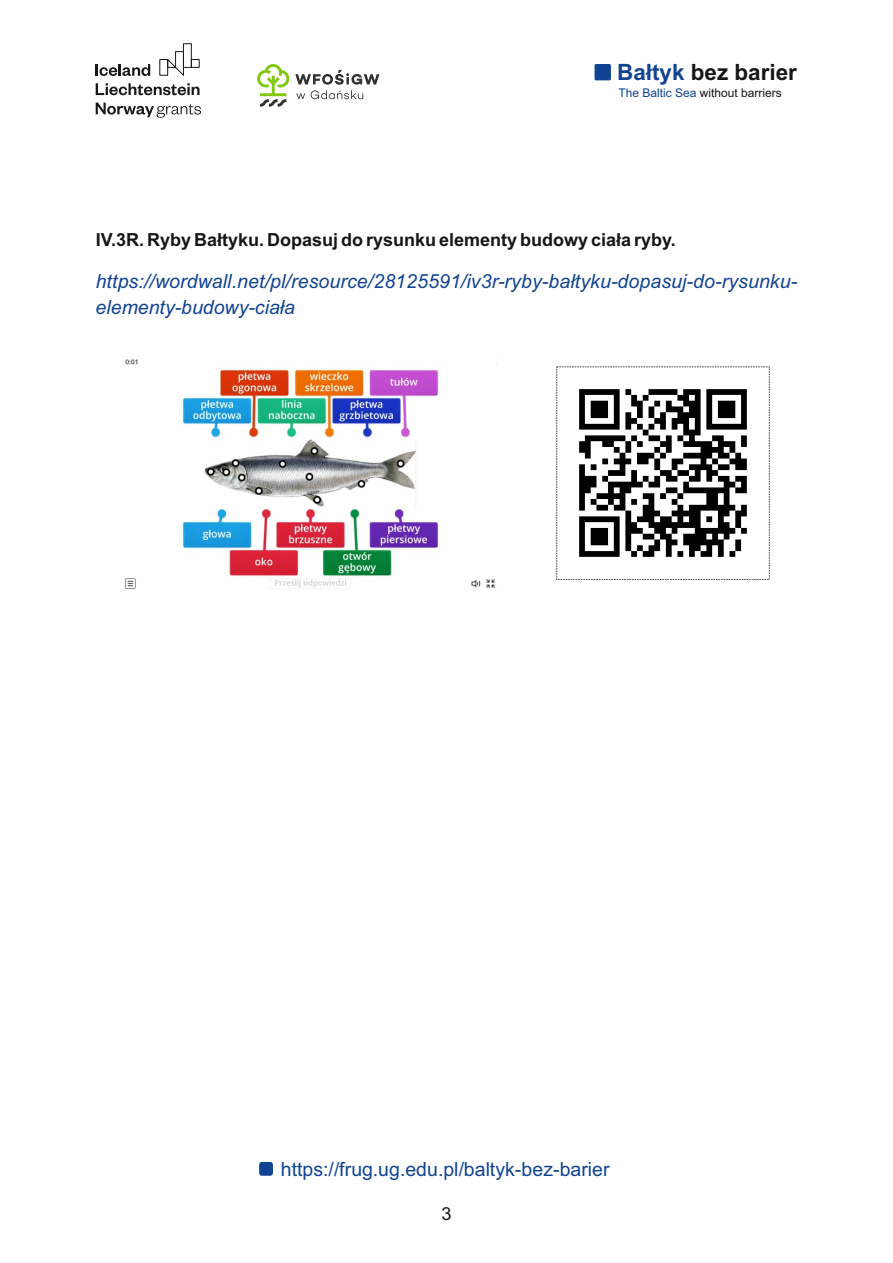
<style>
.page{position:relative;width:893px;height:1263px;background:#fff}
.page>*{position:absolute;margin:0;border:0;box-sizing:border-box;transform-origin:0 0}
.t1{font:700 22.5px "Arial";color:#151616}
.t2{font:italic 19.5px/26.1px "Arial";letter-spacing:.005em;color:#104391}
.t3{font:19.5px "Arial";color:#104391}
.t4{font:700 18px "Arial";color:#151616}
.t5{font:18px "Arial";color:#151616}
.t6{font:12px "Arial";color:#151616}
.s1{color:#104391}
</style>
<div class="page">
<div style="left:183px;top:43px;width:9px;height:25px;border:1px solid #171818"></div>
<svg style="left:96px;top:51px;width:104px;height:44px"></svg>
<svg style="left:96px;top:103px;width:105px;height:15px"></svg>
<svg style="left:257px;top:64px;width:32px;height:43px"></svg>
<svg style="left:295px;top:70px;width:84px;height:29px"></svg>
<div style="left:594px;top:64px;width:17px;height:16px;background:#104391;border-radius:2px"></div>
<div style="left:259px;top:1162px;width:14px;height:14px;background:#104391;border-radius:3px"></div>
<img style="left:579px;top:389px;width:168px;height:168px">
<div style="left:556px;top:366px;width:214px;height:214px;border:1px dashed #4e4e4d"></div>
<img style="left:125px;top:356px;width:373px;height:233px">
<p class="t1" style="left:617px;top:64px;width:181px"><span class="s1">Bałtyk</span> bez barier</p>
<p class="t6" style="left:619px;top:89px;width:165px"><span class="s1">The Baltic Sea</span> without barriers</p>
<p class="t4" style="left:96px;top:233px;width:582px">IV.3R. Ryby Bałtyku. Dopasuj do rysunku elementy budowy ciała ryby.</p>
<p class="t2" style="left:96px;top:270px;width:703px">https://wordwall.net/pl/resource/28125591/iv3r-ryby-bałtyku-dopasuj-do-rysunku&shy;elementy-budowy-ciała</p>
<p class="t3" style="left:281px;top:1162px;width:330px">https://frug.ug.edu.pl/baltyk-bez-barier</p>
<p class="t5" style="left:442px;top:1207px;width:12px">3</p>
</div>
